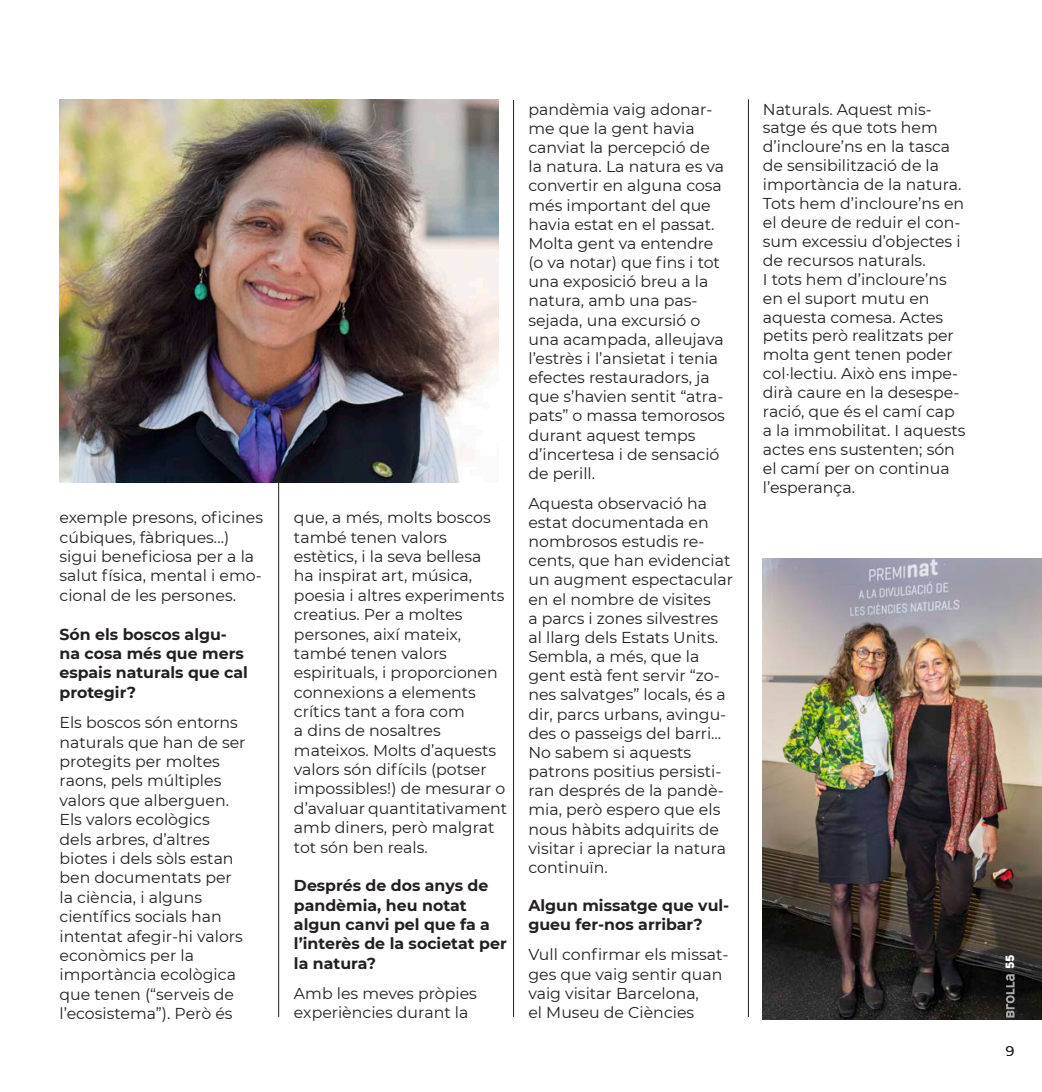
<style>
.page{position:relative;width:1042px;height:1092px;background:#fff}
.page>*{position:absolute;margin:0;border:0;box-sizing:border-box;transform-origin:0 0}
.t1{font:15.75px/19.1px "Montserrat";color:#231f20}
.t2{font:700 15.75px/19.4px "Montserrat";color:#231f20}
.t3{font:14.35px "Designal BW20";color:#fff}
.t4{font:14px "Montserrat";color:#231f20}
</style>
<div class="page">
<hr style="left:748px;top:99px;width:1px;height:917px;background:#231f20">
<hr style="left:513px;top:100px;width:1px;height:916px;background:#231f20">
<hr style="left:278px;top:100px;width:1px;height:916px;background:#231f20">
<img style="left:763px;top:558px;width:279px;height:460px">
<svg style="left:1006px;top:974px;width:8px;height:43px"></svg>
<img style="left:60px;top:99px;width:439px;height:383px">
<p class="t1" style="left:60px;top:507px;width:205px">exemple presons, oficines cúbiques, fàbriques...) sigui beneficiosa per a la salut física, mental i emo&shy;cional de les persones.</p>
<p class="t2" style="left:60px;top:623px;width:190px">Són els boscos algu&shy;na cosa més que mers espais naturals que cal protegir?</p>
<p class="t1" style="left:60px;top:712px;width:187px">Els boscos són entorns naturals que han de ser protegits per moltes raons, pels múltiples valors que alberguen.<br>Els valors ecològics dels arbres, d’altres biotes i dels sòls estan ben documentats per la ciència, i alguns científics socials han intentat afegir-hi valors econòmics per la importància ecològica que tenen (“serveis de l’ecosistema”). Però és</p>
<p class="t1" style="left:294px;top:507px;width:215px">que, a més, molts boscos també tenen valors estètics, i la seva bellesa<br>ha inspirat art, música, poesia i altres experiments creatius. Per a moltes persones, així mateix, també tenen valors espirituals, i proporcionen connexions a elements crítics tant a fora com<br>a dins de nosaltres mateixos. Molts d’aquests valors són difícils (potser impossibles!) de mesurar o d’avaluar quantitativament amb diners, però malgrat tot són ben reals.</p>
<p class="t2" style="left:294px;top:875px;width:214px">Després de dos anys de pandèmia, heu notat algun canvi pel que fa a l’interès de la societat per la natura?</p>
<p class="t1" style="left:294px;top:983px;width:184px">Amb les meves pròpies experiències durant la</p>
<p class="t1" style="left:763px;top:99px;width:204px">Naturals. Aquest mis&shy;satge és que tots hem d’incloure’ns en la tasca de sensibilització de la importància de la natura.<br>Tots hem d’incloure’ns en el deure de reduir el con&shy;sum excessiu d’objectes i de recursos naturals.<br>I tots hem d’incloure’ns en el suport mutu en aquesta comesa. Actes petits però realitzats per molta gent tenen poder col·lectiu. Això ens impe&shy;dirà caure en la desespe&shy;ració, que és el camí cap a la immobilitat. I aquests actes ens sustenten; són el camí per on continua l’esperança.</p>
<p class="t1" style="left:528px;top:99px;width:198px">pandèmia vaig adonar&shy;me que la gent havia canviat la percepció de la natura. La natura es va convertir en alguna cosa més important del que havia estat en el passat.<br>Molta gent va entendre (o va notar) que fins i tot una exposició breu a la natura, amb una pas&shy;sejada, una excursió o una acampada, alleujava l’estrès i l’ansietat i tenia efectes restauradors, ja que s’havien sentit “atra&shy;pats” o massa temorosos durant aquest temps d’incertesa i de sensació de perill.</p>
<p class="t1" style="left:528px;top:493px;width:206px">Aquesta observació ha estat documentada en nombrosos estudis re&shy;cents, que han evidenciat un augment espectacular en el nombre de visites<br>a parcs i zones silvestres al llarg dels Estats Units.<br>Sembla, a més, que la gent està fent servir “zo&shy;nes salvatges” locals, és a dir, parcs urbans, avingu&shy;des o passeigs del barri...<br>No sabem si aquests patrons positius persisti&shy;ran després de la pandè&shy;mia, però espero que els nous hàbits adquirits de visitar i apreciar la natura continuïn.</p>
<p class="t2" style="left:528px;top:895px;width:202px">Algun missatge que vul&shy;gueu fer-nos arribar?</p>
<p class="t1" style="left:528px;top:944px;width:201px">Vull confirmar els missat&shy;ges que vaig sentir quan vaig visitar Barcelona,<br>el Museu de Ciències</p>
<p class="t3" style="left:1002px;top:969px;width:16px;rotate:-90deg">55</p>
<p class="t4" style="left:1006px;top:1041px;width:10px">9</p>
</div>
